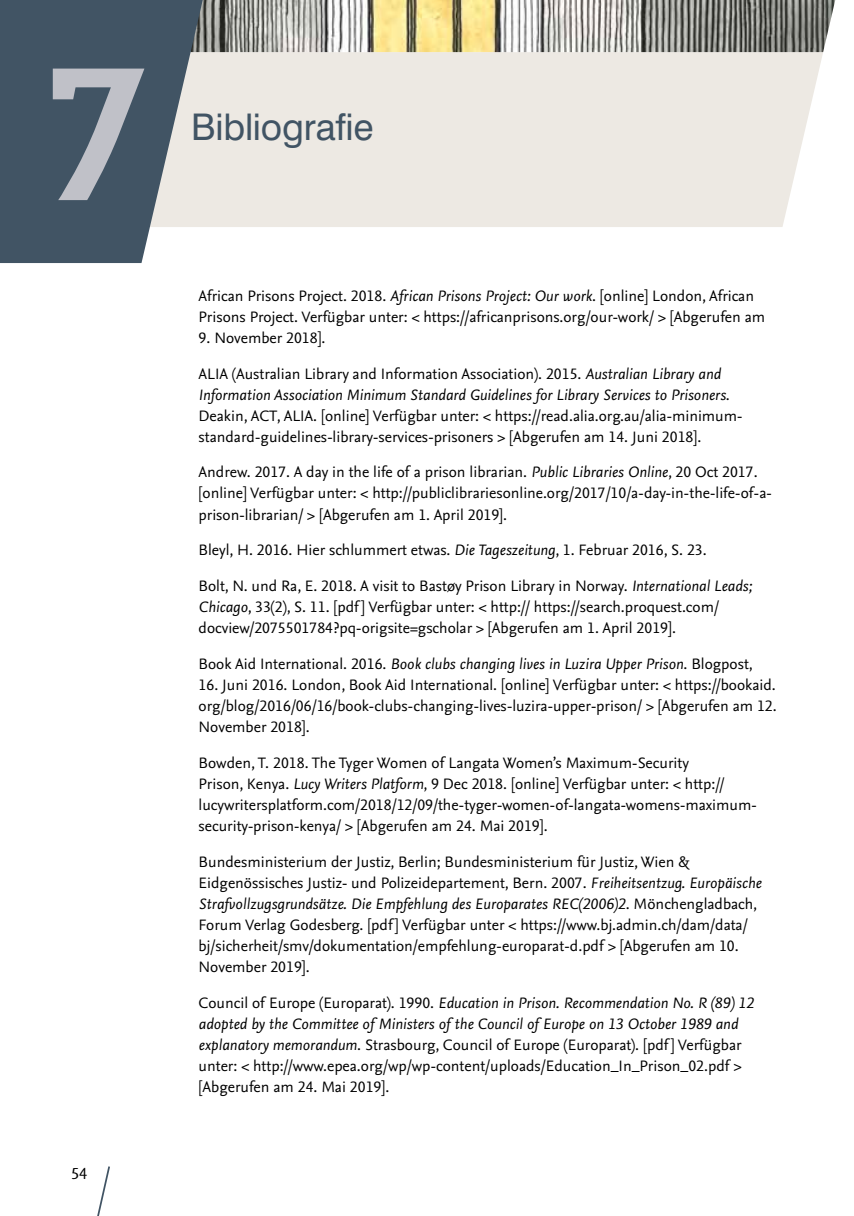
<style>
.page{position:relative;width:854px;height:1216px;background:#fff}
.page>*{position:absolute;margin:0;border:0;box-sizing:border-box;transform-origin:0 0}
.t1{font:700 199.5px "Nexus Sans TF";color:#c0c1c8}
.t2{font:36.75px "Swiss 721 BT";letter-spacing:-.005em;color:#415464}
.t3{font:16.62px "Nexus Sans TF";color:#000}
.t4{font:15.75px/21px "Nexus Sans TF";color:#000}
.t5{font:italic 15.75px "Nexus Sans TF";color:#000}
.s1{font-style:italic}
.s2{font-style:normal}
</style>
<div class="page">
<div style="left:203px;top:52px;width:620px;height:175px;background:#ede9e3"></div>
<img style="left:203px;top:0;width:632px;height:52px">
<svg style="left:0;top:0;width:203px;height:263px;background:#5b6a77"></svg>
<svg style="left:97px;top:1166px;width:13px;height:49px"></svg>
<h1 class="t1" style="left:48px;top:7px;width:101px">7</h1>
<p class="t3" style="left:71px;top:1162px;width:18px">54</p>
<h2 class="t2" style="left:191px;top:104px;width:184px">Bibliografie</h2>
<p class="t4" style="left:198px;top:285px;width:568px">African Prisons Project. 2018. <span class="s1">African Prisons Project: Our work</span>. [online] London, African<br>Prisons Project. Verfügbar unter: &lt; https://africanprisons.org/our-work/ &gt; [Abgerufen am</p>
<p class="t4" style="left:198px;top:327px;width:128px">9. November 2018].</p>
<p class="t4" style="left:198px;top:362px;width:545px">ALIA (Australian Library and Information Association). 2015. <span class="s1">Australian Library and Information Association Minimum Standard Guidelines for Library Services to Prisoners</span>.<br>Deakin, ACT, ALIA. [online] Verfügbar unter: &lt; https://read.alia.org.au/alia-minimum&shy;standard-guidelines-library-services-prisoners &gt; [Abgerufen am 14. Juni 2018].</p>
<p class="t4" style="left:198px;top:461px;width:574px">Andrew. 2017. A day in the life of a prison librarian. <span class="s1">Public Libraries Online</span>, 20 Oct 2017. [online] Verfügbar unter: &lt; http://publiclibrariesonline.org/2017/10/a-day-in-the-life-of-a&shy;prison-librarian/ &gt; [Abgerufen am 1. April 2019].</p>
<p class="t4" style="left:198px;top:539px;width:509px">Bleyl, H. 2016. Hier schlummert etwas. <span class="s1">Die Tageszeitung</span>, 1. Februar 2016, S. 23.</p>
<p class="t4" style="left:198px;top:575px;width:555px">Bolt, N. und Ra, E. 2018. A visit to Bastøy Prison Library in Norway. <span class="s1">International Leads;<br>Chicago</span>, 33(2), S. 11. [pdf ] Verfügbar unter: &lt; http:// https://search.proquest.com/ docview/2075501784?pq-origsite=gscholar &gt; [Abgerufen am 1. April 2019].</p>
<p class="t5" style="left:198px;top:654px;width:555px"><span class="s2">Book Aid International. 2016.</span> Book clubs changing lives in Luzira Upper Prison<span class="s2">. Blogpost,</span></p>
<p class="t4" style="left:198px;top:674px;width:579px;text-align:justify">16. Juni 2016. London, Book Aid International. [online] Verfügbar unter: &lt; https://bookaid. org/blog/2016/06/16/book-clubs-changing-lives-luzira-upper-prison/ &gt; [Abgerufen am 12.<br>November 2018].</p>
<p class="t4" style="left:198px;top:752px;width:560px">Bowden, T. 2018. The Tyger Women of Langata Women’s Maximum-Security<br>Prison, Kenya. <span class="s1">Lucy Writers Platform</span>, 9 Dec 2018. [online] Verfügbar unter: &lt; http:// lucywritersplatform.com/2018/12/09/the-tyger-women-of-langata-womens-maximum&shy;security-prison-kenya/ &gt; [Abgerufen am 24. Mai 2019].</p>
<p class="t4" style="left:198px;top:851px;width:564px">Bundesministerium der Justiz, Berlin; Bundesministerium für Justiz, Wien &amp; Eidgenössisches Justiz- und Polizeidepartement, Bern. 2007. <span class="s1">Freiheitsentzug. Europäische Strafvollzugsgrundsätze. Die Empfehlung des Europarates REC(2006)2</span>. Mönchengladbach, Forum Verlag Godesberg. [pdf ] Verfügbar unter &lt; https://www.bj.admin.ch/dam/data/ bj/sicherheit/smv/dokumentation/empfehlung-europarat-d.pdf &gt; [Abgerufen am 10.<br>November 2019].</p>
<p class="t4" style="left:198px;top:992px;width:556px">Council of Europe (Europarat). 1990. <span class="s1">Education in Prison. Recommendation No. R (89) 12 adopted by the Committee of Ministers of the Council of Europe on 13 October 1989 and explanatory memorandum</span>. Strasbourg, Council of Europe (Europarat). [pdf ] Verfügbar unter: &lt; http://www.epea.org/wp/wp-content/uploads/Education_In_Prison_02.pdf &gt; [Abgerufen am 24. Mai 2019].</p>
</div>
